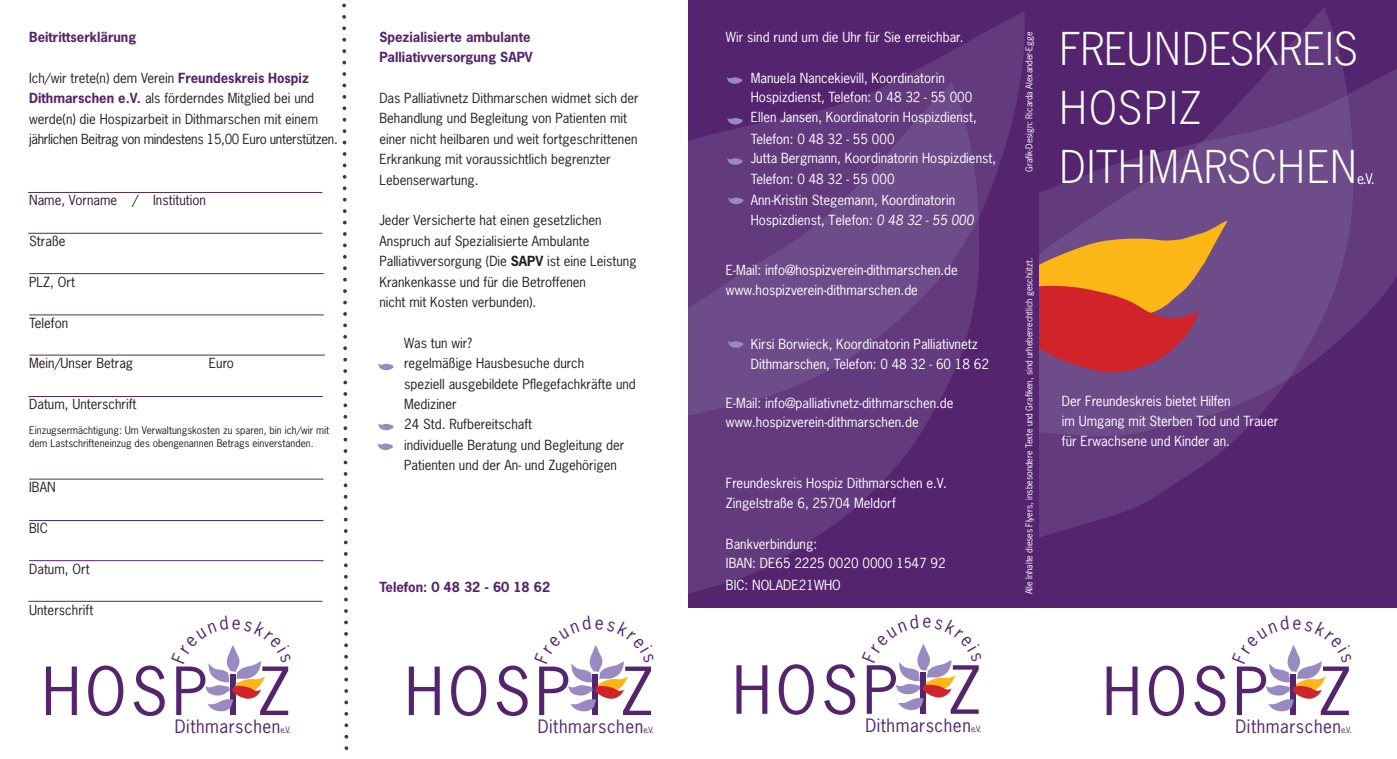
<style>
.page{position:relative;width:1397px;height:759px;background:#fff}
.page>*{position:absolute;margin:0;border:0;box-sizing:border-box;transform-origin:0 0}
.t1{font:62.25px "News Gothic";letter-spacing:.075em;color:#55246f}
.t2{font:49.25px/59.1px "News Got T Ligh";color:#fff}
.t3{font:17.38px "News Gothic";letter-spacing:.03em;color:#55246f}
.t4{font:13.88px "News Gothic";color:#fff}
.t5{font:13.12px/20.4px "News Gothic";color:#231f20}
.t6{font:13.12px/20.4px "News Gothic";color:#fff}
.t7{font:700 13.12px/20.4px "News Gothic";color:#55246f}
.t8{font:13.12px/20.4px "News Gothic Std";color:#fff}
.t9{font:10px/12.5px "News Gothic";color:#231f20}
.t10{font:8.75px "News Gothic";color:#fff}
.s1{font-weight:700;color:#55246f}
.s2{font-size:8.25px}
.s3{font-weight:700}
.s4{font-style:italic}
.s5{font-family:"News Gothic Std"}
</style>
<div class="page">
<div style="left:1038px;top:0;width:358px;height:607px;background:#55246f"></div>
<svg style="left:1039px;top:8px;width:357px;height:529px"></svg>
<div style="left:687px;top:0;width:351px;height:607px;background:#55246f"></div>
<svg style="left:687px;top:415px;width:244px;height:178px;fill:#633a7d"></svg>
<svg style="left:687px;top:11px;width:338px;height:263px"></svg>
<svg style="left:687px;top:82px;width:291px;height:333px;background:#664081"></svg>
<svg style="left:378px;top:363px;width:15px;height:7px"></svg>
<svg style="left:378px;top:423px;width:15px;height:7px"></svg>
<svg style="left:377px;top:443px;width:16px;height:7px"></svg>
<svg style="left:726px;top:77px;width:16px;height:7px"></svg>
<svg style="left:727px;top:117px;width:15px;height:7px"></svg>
<svg style="left:728px;top:197px;width:15px;height:7px"></svg>
<svg style="left:728px;top:340px;width:15px;height:7px"></svg>
<svg style="left:727px;top:158px;width:15px;height:7px"></svg>
<svg style="left:342px;top:3px;width:7px;height:747px"></svg>
<hr style="left:29px;top:478px;width:294px;height:1px;background:#55246f">
<hr style="left:29px;top:520px;width:294px;height:1px;background:#55246f">
<hr style="left:29px;top:560px;width:294px;height:1px;background:#55246f">
<hr style="left:29px;top:354px;width:296px;height:1px;background:#55246f">
<hr style="left:28px;top:192px;width:294px;height:1px;background:#55246f">
<hr style="left:28px;top:233px;width:294px;height:1px;background:#55246f">
<hr style="left:29px;top:273px;width:294px;height:1px;background:#55246f">
<hr style="left:29px;top:314px;width:294px;height:1px;background:#55246f">
<hr style="left:28px;top:396px;width:294px;height:1px;background:#55246f">
<hr style="left:28px;top:600px;width:294px;height:1px;background:#55246f">
<svg style="left:1266px;top:645px;width:60px;height:66px"></svg>
<svg style="left:895px;top:644px;width:61px;height:66px"></svg>
<svg style="left:568px;top:645px;width:60px;height:66px"></svg>
<svg style="left:205px;top:645px;width:61px;height:66px"></svg>
<p class="t7" style="left:29px;top:27px;width:108px">Beitrittserklärung</p>
<p class="t5" style="left:29px;top:67px;width:310px">Ich/wir trete(n) dem Verein <span class="s1">Freundeskreis Hospiz Dithmarschen e.V.</span> als förderndes Mitglied bei und werde(n) die Hospizarbeit in Dithmarschen mit einem jährlichen Beitrag von mindestens 15,00 Euro unterstützen.</p>
<p class="t5" style="left:29px;top:190px;width:178px">Name, Vorname / Institution</p>
<p class="t5" style="left:29px;top:230px;width:38px">Straße</p>
<p class="t5" style="left:29px;top:271px;width:47px">PLZ, Ort</p>
<p class="t5" style="left:29px;top:312px;width:40px">Telefon</p>
<p class="t5" style="left:29px;top:353px;width:105px">Mein/Unser Betrag</p>
<p class="t5" style="left:209px;top:353px;width:27px">Euro</p>
<p class="t5" style="left:29px;top:393px;width:109px">Datum, Unterschrift</p>
<p class="t9" style="left:29px;top:424px;width:301px">Einzugsermächtigung: Um Verwaltungskosten zu sparen, bin ich/wir mit dem Lastschrifteneinzug des obengenannen Betrags einverstanden.</p>
<p class="t5" style="left:29px;top:476px;width:28px">IBAN</p>
<p class="t5" style="left:29px;top:517px;width:20px">BIC</p>
<p class="t5" style="left:29px;top:558px;width:62px">Datum, Ort</p>
<p class="t5" style="left:29px;top:598px;width:66px">Unterschrift</p>
<h1 class="t1" style="left:42px;top:651px;width:250px">HOSP I Z</h1>
<h3 class="t3" style="left:175px;top:715px;width:118px">Dithmarschen<span class="s2">e.V.</span></h3>
<p class="t7" style="left:379px;top:26px;width:155px">Spezialisierte ambulante<br>Palliativversorgung SAPV</p>
<p class="t5" style="left:379px;top:87px;width:261px">Das Palliativnetz Dithmarschen widmet sich der Behandlung und Begleitung von Patienten mit einer nicht heilbaren und weit fortgeschrittenen Erkrankung mit voraussichtlich begrenzter Lebenserwartung.</p>
<p class="t5" style="left:379px;top:210px;width:259px">Jeder Versicherte hat einen gesetzlichen Anspruch auf Spezialisierte Ambulante Palliativversorgung (Die <span class="s3">SAPV</span> ist eine Leistung Krankenkasse und für die Betroffenen<br>nicht mit Kosten verbunden).</p>
<p class="t5" style="left:404px;top:332px;width:233px">Was tun wir?<br>regelmäßige Hausbesuche durch<br>speziell ausgebildete Pflegefachkräfte und<br>Mediziner<br>24 Std. Rufbereitschaft<br>individuelle Beratung und Begleitung der<br>Patienten und der An- und Zugehörigen</p>
<p class="t7" style="left:379px;top:576px;width:172px">Telefon: 0 48 32 - 60 18 62</p>
<h1 class="t1" style="left:405px;top:651px;width:250px">HOSP I Z</h1>
<h3 class="t3" style="left:537px;top:715px;width:118px">Dithmarschen<span class="s2">e.V.</span></h3>
<p class="t6" style="left:725px;top:27px;width:239px">Wir sind rund um die Uhr für Sie erreichbar.</p>
<p class="t6" style="left:750px;top:68px;width:223px;line-height:19px">Manuela Nancekievill, Koordinatorin<br>Hospizdienst, Telefon: 0 48 32 - 55 000</p>
<p class="t6" style="left:750px;top:106px;width:227px;line-height:21.8px">Ellen Jansen, Koordinatorin Hospizdienst,<br>Telefon: 0 48 32 - 55 000</p>
<p class="t6" style="left:750px;top:147px;width:247px">Jutta Bergmann, Koordinatorin Hospizdienst,<br>Telefon: 0 48 32 - 55 000</p>
<p class="t8" style="left:750px;top:189px;width:224px">Ann<span class="s4">-</span>Kristin Stegemann<span class="s4">,</span> Koordinatorin<br>Hospizdienst<span class="s4">,</span> Telefon<span class="s4">: 0 48 32 - 55 000</span></p>
<p class="t6" style="left:725px;top:259px;width:233px">E-Mail: info@hospizverein-dithmarschen.de www.hospizverein-dithmarschen.de</p>
<p class="t6" style="left:750px;top:334px;width:240px;line-height:19.8px"><span class="s5">Kirsi Borwieck</span>, Koordinatorin Palliativnetz<br>Dithmarschen, Telefon: 0 48 32 - 60 18 62</p>
<p class="t6" style="left:725px;top:392px;width:229px;line-height:19.6px">E-Mail: info@palliativnetz-dithmarschen.de www.<span class="s5">hospizverein</span>-dithmarschen.de</p>
<p class="t6" style="left:725px;top:472px;width:222px">Freundeskreis Hospiz Dithmarschen e.V.<br>Zingelstraße 6, 25704 Meldorf</p>
<p class="t6" style="left:725px;top:534px;width:221px;line-height:19px">Bankverbindung:<br>IBAN: DE65 2225 0020 0000 1547 92</p>
<p class="t6" style="left:725px;top:574px;width:116px">BIC: NOLADE21WHO</p>
<h1 class="t1" style="left:732px;top:650px;width:250px">HOSP I Z</h1>
<h3 class="t3" style="left:865px;top:714px;width:118px">Dithmarschen<span class="s2">e.V.</span></h3>
<p class="t10" style="left:1023px;top:172px;width:141px;rotate:-90deg">Grafik-Design: Ricarda Alexander-Egge</p>
<h2 class="t2" style="left:1058px;top:20px;width:301px">FREUNDESKREIS<br>HOSPIZ<br>DITHMARSCHEN</h2>
<p class="t4" style="left:1356px;top:169px;width:19px">e.V.</p>
<p class="t10" style="left:1023px;top:594px;width:338px;rotate:-90deg">Alle Inhalte dieses Flyers, insbesondere Texte und Grafiken, sind urheberrechtlich geschützt.</p>
<p class="t6" style="left:1061px;top:390px;width:218px">Der Freundeskreis bietet Hilfen<br>im Umgang mit Sterben Tod und Trauer für Erwachsene und Kinder an.</p>
<h1 class="t1" style="left:1102px;top:651px;width:250px">HOSP I Z</h1>
<h3 class="t3" style="left:1235px;top:715px;width:118px">Dithmarschen<span class="s2">e.V.</span></h3>
</div>
